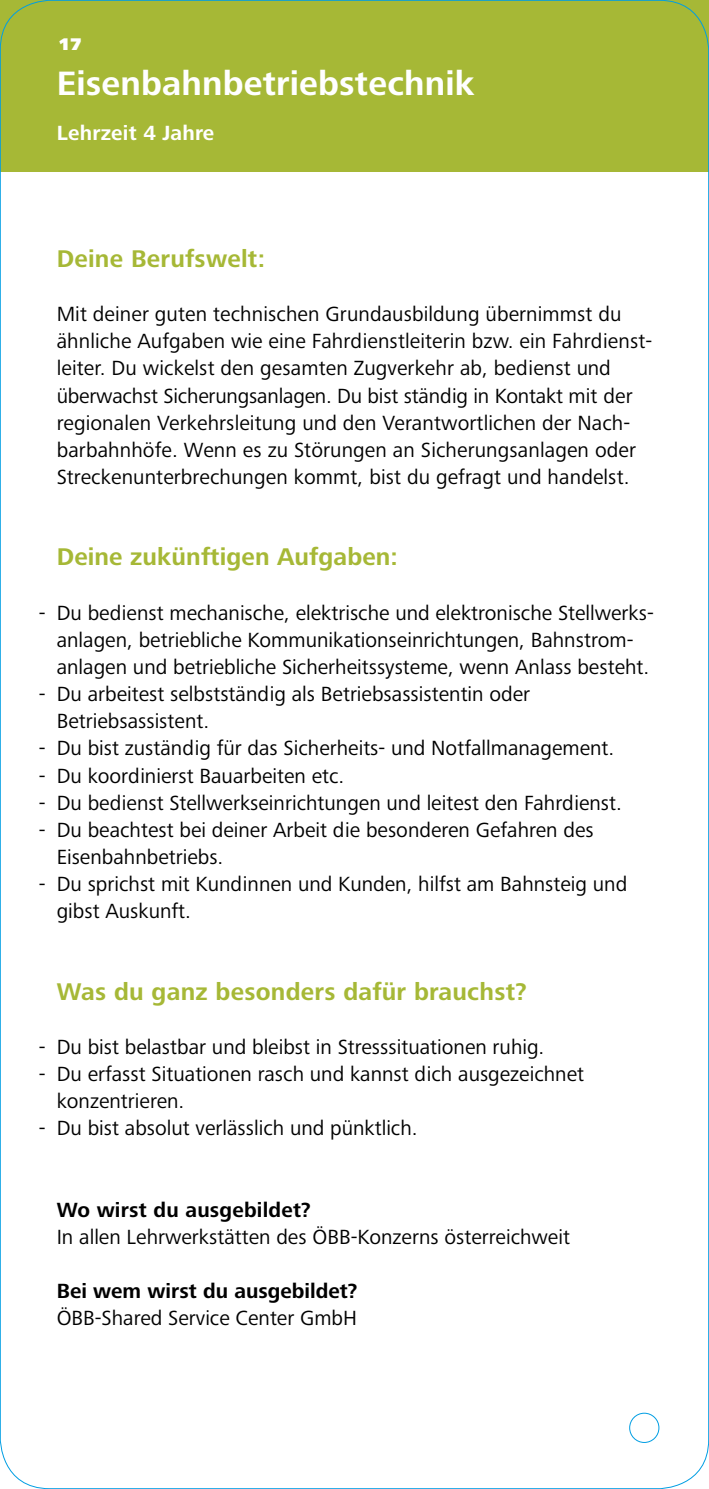
<style>
.page{position:relative;width:709px;height:1489px;background:#fff}
.page>*{position:absolute;margin:0;border:0;box-sizing:border-box;transform-origin:0 0}
.t1{font:700 35px "Frutiger Next Pro";letter-spacing:.005em;color:#fff}
.t2{font:700 25px "Frutiger Next Pro";letter-spacing:.01em;color:#a6b836}
.t3{font:21.25px/27px "Frutiger Next Pro";color:#000}
.t4{font:700 21.25px "Frutiger Next Pro";color:#000}
.t5{font:700 21.25px "Frutiger Next Pro";letter-spacing:.01em;color:#fff}
.t6{font:900 17.5px "Frutiger Next Pro";color:#fff}
</style>
<div class="page">
<div style="left:0;top:0;width:709px;height:171px;background:#a6b836"></div>
<div style="left:629px;top:1412px;width:30px;height:30px;border:1px solid #009ee3;border-radius:50%"></div>
<p class="t6" style="left:58px;top:34px;width:25px">17</p>
<h1 class="t1" style="left:57px;top:64px;width:419px">Eisenbahnbetriebstechnik</h1>
<p class="t5" style="left:57px;top:121px;width:159px">Lehrzeit 4 Jahre</p>
<p class="t2" style="left:57px;top:244px;width:210px">Deine Berufswelt:</p>
<p class="t3" style="left:57px;top:300px;width:597px">Mit deiner guten technischen Grundausbildung übernimmst du ähnliche Aufgaben wie eine Fahrdienstleiterin bzw. ein Fahrdienst&shy;leiter. Du wickelst den gesamten Zugverkehr ab, bedienst und überwachst Sicherungsanlagen. Du bist ständig in Kontakt mit der regionalen Verkehrsleitung und den Verantwortlichen der Nach&shy;barbahnhöfe. Wenn es zu Störungen an Sicherungsanlagen oder Streckenunterbrechungen kommt, bist du gefragt und handelst.</p>
<p class="t2" style="left:57px;top:543px;width:343px">Deine zukünftigen Aufgaben:</p>
<p class="t3" style="left:57px;top:599px;width:598px;text-indent:-18px">- Du bedienst mechanische, elektrische und elektronische Stellwerks&shy;anlagen, betriebliche Kommunikationseinrichtungen, Bahnstrom&shy;anlagen und betriebliche Sicherheitssysteme, wenn Anlass besteht.</p>
<p class="t3" style="left:57px;top:680px;width:475px;text-indent:-18px">- Du arbeitest selbstständig als Betriebsassistentin oder<br>Betriebsassistent.</p>
<p class="t3" style="left:39px;top:734px;width:577px">- Du bist zuständig für das Sicherheits- und Notfallmanagement.</p>
<p class="t3" style="left:39px;top:762px;width:307px">- Du koordinierst Bauarbeiten etc.</p>
<p class="t3" style="left:39px;top:789px;width:584px">- Du bedienst Stellwerkseinrichtungen und leitest den Fahrdienst.</p>
<p class="t3" style="left:57px;top:816px;width:538px;text-indent:-18px">- Du beachtest bei deiner Arbeit die besonderen Gefahren des<br>Eisenbahnbetriebs.</p>
<p class="t3" style="left:57px;top:870px;width:572px;text-indent:-18px">- Du sprichst mit Kundinnen und Kunden, hilfst am Bahnsteig und gibst Auskunft.</p>
<p class="t2" style="left:57px;top:977px;width:471px">Was du ganz besonders dafür brauchst?</p>
<p class="t3" style="left:39px;top:1033px;width:507px">- Du bist belastbar und bleibst in Stresssituationen ruhig.</p>
<p class="t3" style="left:57px;top:1060px;width:529px;text-indent:-18px">- Du erfasst Situationen rasch und kannst dich ausgezeichnet konzentrieren.</p>
<p class="t3" style="left:39px;top:1114px;width:380px">- Du bist absolut verlässlich und pünktlich.</p>
<p class="t4" style="left:57px;top:1197px;width:256px">Wo wirst du ausgebildet?</p>
<p class="t3" style="left:57px;top:1223px;width:515px">In allen Lehrwerkstätten des ÖBB-Konzerns österreichweit</p>
<p class="t4" style="left:57px;top:1278px;width:302px">Bei wem wirst du ausgebildet?</p>
<p class="t3" style="left:57px;top:1304px;width:302px">ÖBB-Shared Service Center GmbH</p>
</div>
